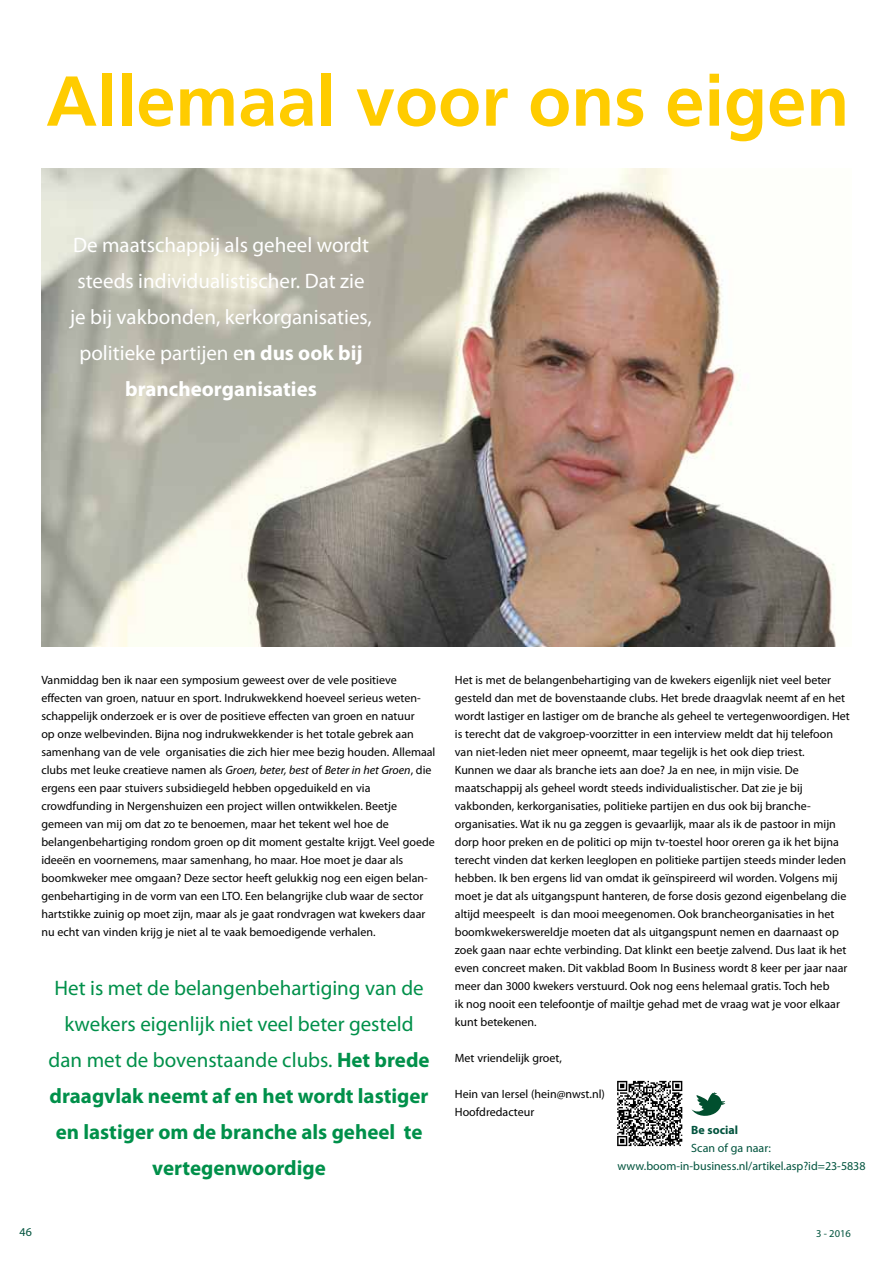
<style>
.page{position:relative;width:893px;height:1263px;background:#fff}
.page>*{position:absolute;margin:0;border:0;box-sizing:border-box;transform-origin:0 0}
.t1{font:700 70.5px "Frutiger";color:#fc0}
.t2{font:21px/36px "Myriad Pro";color:#00904a;text-align:center}
.t3{font:21px/36px "Myriad Pro";color:#fff;text-align:center}
.t4{font:12px/18px "Myriad Pro";color:#000}
.t5{font:12px/18px "Myriad Pro";color:#00533d}
.t6{font:700 12px "Myriad Pro";color:#00533d}
.t7{font:10.5px "Myriad Pro";color:#00533d}
.s1{font-weight:700}
.s2{font-style:italic}
</style>
<div class="page">
<img style="left:41px;top:168px;width:795px;height:478px">
<svg style="left:617px;top:1081px;width:65px;height:65px"></svg>
<svg style="left:691px;top:1092px;width:34px;height:24px"></svg>
<h1 class="t1" style="left:46px;top:60px;width:805px">Allemaal voor ons eigen</h1>
<h2 class="t3" style="left:70px;top:226px;width:303px">De maatschappij als geheel wordt steeds individualistischer. Dat zie je bij vakbonden, kerkorganisaties, politieke partijen e<span class="s1">n dus ook bij brancheorganisaties</span></h2>
<p class="t4" style="left:41px;top:671px;width:396px">Vanmiddag ben ik naar een symposium geweest over de vele positieve effecten van groen, natuur en sport. Indrukwekkend hoeveel serieus weten&shy;schappelijk onderzoek er is over de positieve effecten van groen en natuur<br>op onze welbevinden. Bijna nog indrukwekkender is het totale gebrek aan samenhang van de vele organisaties die zich hier mee bezig houden. Allemaal clubs met leuke creatieve namen als <span class="s2">Groen, beter, best</span> of <span class="s2">Beter in het Groen</span>, die ergens een paar stuivers subsidiegeld hebben opgeduikeld en via crowdfunding in Nergenshuizen een project willen ontwikkelen. Beetje gemeen van mij om dat zo te benoemen, maar het tekent wel hoe de belangenbehartiging rondom groen op dit moment gestalte krijgt. Veel goede ideeën en voornemens, maar samenhang, ho maar. Hoe moet je daar als boomkweker mee omgaan? Deze sector heeft gelukkig nog een eigen belan&shy;genbehartiging in de vorm van een LTO. Een belangrijke club waar de sector hartstikke zuinig op moet zijn, maar als je gaat rondvragen wat kwekers daar nu echt van vinden krijg je niet al te vaak bemoedigende verhalen.</p>
<p class="t4" style="left:455px;top:671px;width:396px">Het is met de belangenbehartiging van de kwekers eigenlijk niet veel beter gesteld dan met de bovenstaande clubs. Het brede draagvlak neemt af en het wordt lastiger en lastiger om de branche als geheel te vertegenwoordigen. Het is terecht dat de vakgroep-voorzitter in een interview meldt dat hij telefoon van niet-leden niet meer opneemt, maar tegelijk is het ook diep triest.<br>Kunnen we daar als branche iets aan doe? Ja en nee, in mijn visie. De maatschappij als geheel wordt steeds individualistischer. Dat zie je bij vakbonden, kerkorganisaties, politieke partijen en dus ook bij branche&shy;organisaties. Wat ik nu ga zeggen is gevaarlijk, maar als ik de pastoor in mijn dorp hoor preken en de politici op mijn tv-toestel hoor oreren ga ik het bijna terecht vinden dat kerken leeglopen en politieke partijen steeds minder leden hebben. Ik ben ergens lid van omdat ik geïnspireerd wil worden. Volgens mij moet je dat als uitgangspunt hanteren, de forse dosis gezond eigenbelang die altijd meespeelt is dan mooi meegenomen. Ook brancheorganisaties in het boomkwekerswereldje moeten dat als uitgangspunt nemen en daarnaast op zoek gaan naar echte verbinding. Dat klinkt een beetje zalvend. Dus laat ik het even concreet maken. Dit vakblad Boom In Business wordt 8 keer per jaar naar meer dan 3000 kwekers verstuurd. Ook nog eens helemaal gratis. Toch heb<br>ik nog nooit een telefoontje of mailtje gehad met de vraag wat je voor elkaar kunt betekenen.</p>
<p class="t4" style="left:455px;top:1049px;width:108px">Met vriendelijk groet,</p>
<p class="t4" style="left:455px;top:1085px;width:151px">Hein van Iersel (hein@nwst.nl)<br>Hoofdredacteur</p>
<h2 class="t2" style="left:49px;top:969px;width:382px">Het is met de belangenbehartiging van de kwekers eigenlijk niet veel beter gesteld dan met de bovenstaande clubs. <span class="s1">Het brede draagvlak neemt af en het wordt lastiger en lastiger om de branche als geheel te vertegenwoordige</span></h2>
<p class="t6" style="left:691px;top:1122px;width:48px">Be social</p>
<p class="t5" style="left:618px;top:1139px;width:249px;text-indent:74px">Scan of ga naar: www.boom-in-business.nl/artikel.asp?id=23-5838</p>
<p class="t5" style="left:20px;top:1222px;width:14px">46</p>
<p class="t7" style="left:816px;top:1227px;width:36px">3 - 2016</p>
</div>
